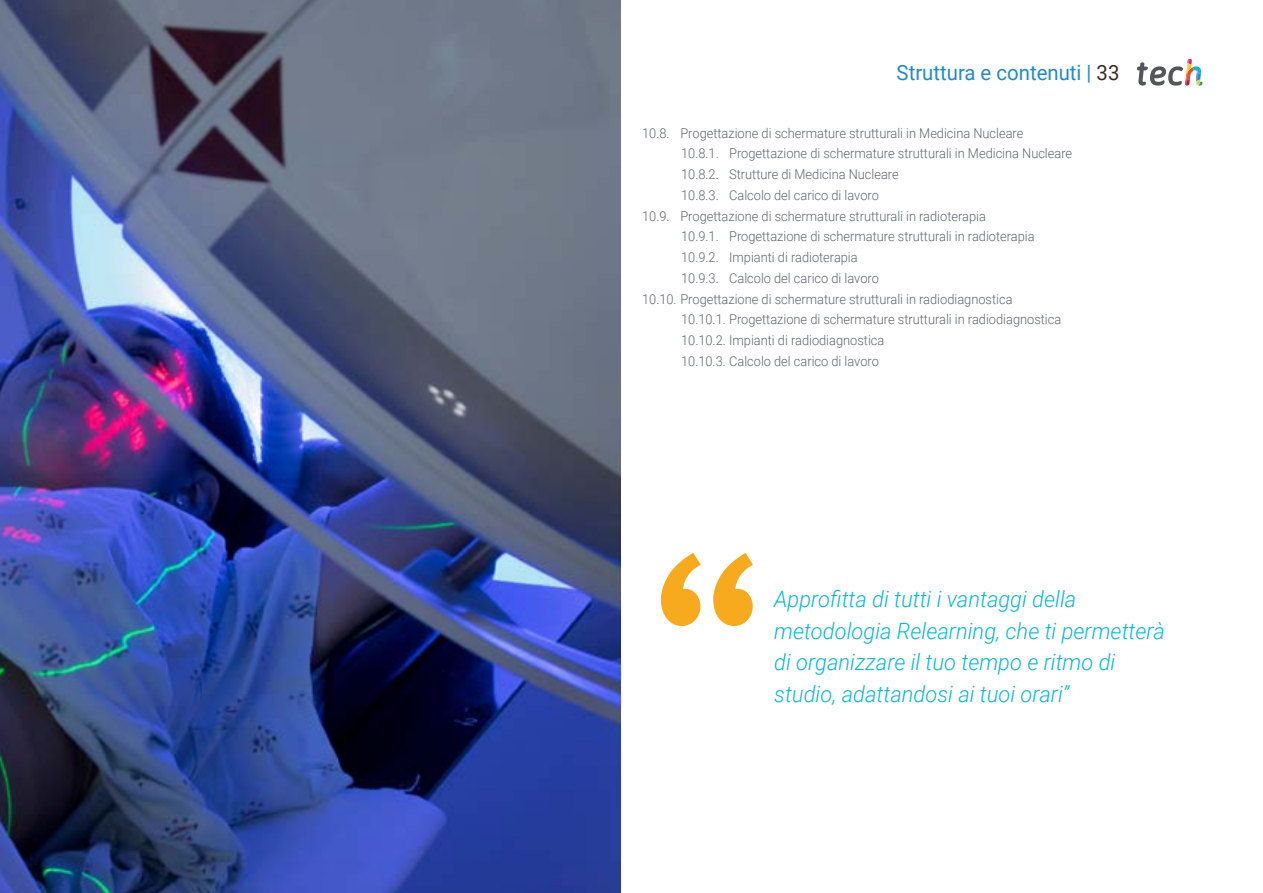
<style>
.page{position:relative;width:1263px;height:893px;background:#fff}
.page>*{position:absolute;margin:0;border:0;box-sizing:border-box;transform-origin:0 0}
.t1{font:italic 300 22.5px/31.5px "Roboto";color:#0fb6cf}
.t2{font:21px "Roboto";color:#2488c9}
.t3{font:300 13.5px "Roboto";color:#61646a;scale:.95 1}
.s1{color:#312e20}
</style>
<div class="page">
<img style="left:0;top:0;width:621px;height:893px">
<svg style="left:661px;top:553px;width:92px;height:73px"></svg>
<svg style="left:1137px;top:59px;width:65px;height:27px"></svg>
<h2 class="t2" style="left:897px;top:57px;width:224px">Struttura e contenuti | <span class="s1">33</span></h2>
<p class="t3" style="left:642px;top:123px;width:403px">10.8. Progettazione di schermature strutturali in Medicina Nucleare</p>
<p class="t3" style="left:681px;top:144px;width:413px">10.8.1. Progettazione di schermature strutturali in Medicina Nucleare</p>
<p class="t3" style="left:681px;top:165px;width:231px">10.8.2. Strutture di Medicina Nucleare</p>
<p class="t3" style="left:681px;top:186px;width:210px">10.8.3. Calcolo del carico di lavoro</p>
<p class="t3" style="left:642px;top:206px;width:363px">10.9. Progettazione di schermature strutturali in radioterapia</p>
<p class="t3" style="left:681px;top:227px;width:374px">10.9.1. Progettazione di schermature strutturali in radioterapia</p>
<p class="t3" style="left:681px;top:248px;width:187px">10.9.2. Impianti di radioterapia</p>
<p class="t3" style="left:681px;top:269px;width:210px">10.9.3. Calcolo del carico di lavoro</p>
<p class="t3" style="left:642px;top:289px;width:391px">10.10. Progettazione di schermature strutturali in radiodiagnostica</p>
<p class="t3" style="left:681px;top:310px;width:402px">10.10.1. Progettazione di schermature strutturali in radiodiagnostica</p>
<p class="t3" style="left:681px;top:331px;width:215px">10.10.2. Impianti di radiodiagnostica</p>
<p class="t3" style="left:681px;top:352px;width:210px">10.10.3. Calcolo del carico di lavoro</p>
<h1 class="t1" style="left:774px;top:583px;width:392px">Approfitta di tutti i vantaggi della metodologia Relearning, che ti permetterà di organizzare il tuo tempo e ritmo di studio, adattandosi ai tuoi orari”</h1>
</div>
